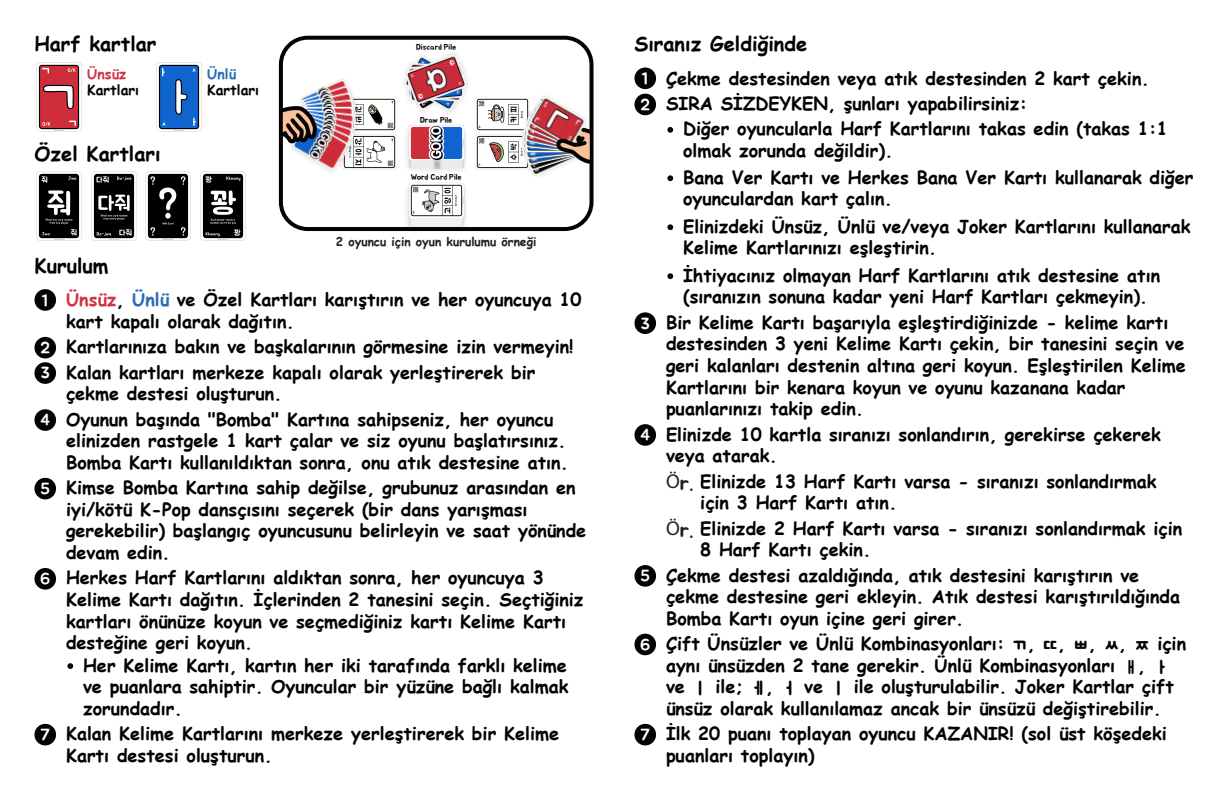
<style>
.page{position:relative;width:1224px;height:800px;background:#fff}
.page>*{position:absolute;margin:0;border:0;box-sizing:border-box;transform-origin:0 0}
.t1{font:700 20px "Comic Sans MS";color:#030303}
.t2{font:700 18px/21.6px "Comic Sans MS";color:#030303}
.t3{font:16.4px/25.6px "BMJUAOTF";color:#fff}
.t4{font:700 14px "Comic Sans MS";color:#040503}
.t5{font:700 14px "Comic Sans MS";color:#030303}
.t6{font:700 14px "Comic Sans MS";color:#d03543}
.t7{font:700 14px "Comic Sans MS";color:#2a6db4}
.t8{font:700 12px "Comic Sans MS";color:#231f20}
.t9{font:8px "BMJUAOTF";color:#030303}
.s1{color:#d03543}
.s2{color:#040503}
.s3{color:#2a6db4}
.s4{font-family:"BMJUAOTF";font-weight:400;font-size:16.4px;color:#fff}
.s5{font-family:"Myriad Pro";font-weight:400;font-size:20px;color:#231f20}
.s6{font-family:"BMJUAOTF";font-weight:400;font-size:20px;color:#231f20}
.s7{font-family:"BMJUAOTF";font-weight:400}
</style>
<div class="page">
<div style="left:34px;top:289px;width:22px;height:22px;background:#030303;border-radius:50%"></div>
<div style="left:34px;top:337px;width:22px;height:21px;background:#030303;border-radius:50%"></div>
<div style="left:34px;top:362px;width:22px;height:22px;background:#030303;border-radius:50%"></div>
<div style="left:34px;top:724px;width:22px;height:21px;background:#030303;border-radius:50%"></div>
<div style="left:34px;top:478px;width:22px;height:21px;background:#030303;border-radius:50%"></div>
<div style="left:34px;top:409px;width:22px;height:22px;background:#030303;border-radius:50%"></div>
<div style="left:34px;top:568px;width:22px;height:22px;background:#030303;border-radius:50%"></div>
<svg style="left:67px;top:663px;width:6px;height:6px"></svg>
<div style="left:634px;top:68px;width:22px;height:21px;background:#030303;border-radius:50%"></div>
<div style="left:634px;top:94px;width:22px;height:21px;background:#030303;border-radius:50%"></div>
<div style="left:634px;top:312px;width:22px;height:22px;background:#030303;border-radius:50%"></div>
<div style="left:634px;top:724px;width:22px;height:21px;background:#030303;border-radius:50%"></div>
<div style="left:634px;top:565px;width:22px;height:22px;background:#030303;border-radius:50%"></div>
<div style="left:634px;top:424px;width:22px;height:22px;background:#030303;border-radius:50%"></div>
<div style="left:634px;top:634px;width:22px;height:21px;background:#030303;border-radius:50%"></div>
<svg style="left:667px;top:127px;width:6px;height:6px"></svg>
<svg style="left:667px;top:175px;width:6px;height:6px"></svg>
<svg style="left:667px;top:224px;width:6px;height:6px"></svg>
<svg style="left:667px;top:273px;width:6px;height:6px"></svg>
<img style="left:36px;top:62px;width:46px;height:70px">
<img style="left:156px;top:62px;width:46px;height:70px">
<img style="left:36px;top:171px;width:46px;height:70px">
<img style="left:91px;top:171px;width:46px;height:70px">
<img style="left:145px;top:171px;width:46px;height:70px">
<img style="left:200px;top:171px;width:46px;height:70px">
<svg style="left:279px;top:36px;width:315px;height:195px"></svg>
<img style="left:364px;top:95px;width:35px;height:77px">
<img style="left:474px;top:95px;width:45px;height:77px">
<img style="left:519px;top:91px;width:73px;height:90px">
<img style="left:519px;top:166px;width:62px;height:11px">
<img style="left:519px;top:123px;width:61px;height:49px">
<img style="left:520px;top:121px;width:33px;height:45px">
<img style="left:522px;top:120px;width:31px;height:40px">
<img style="left:524px;top:153px;width:29px;height:1px">
<img style="left:524px;top:102px;width:29px;height:49px">
<img style="left:525px;top:92px;width:2px;height:56px">
<img style="left:527px;top:92px;width:63px;height:56px">
<svg style="left:553px;top:125px;width:41px;height:41px;background:#916a67"></svg>
<img style="left:287px;top:75px;width:77px;height:102px">
<img style="left:319px;top:77px;width:39px;height:7px">
<img style="left:319px;top:84px;width:39px;height:7px">
<img style="left:319px;top:91px;width:39px;height:44px">
<img style="left:319px;top:98px;width:37px;height:40px">
<img style="left:319px;top:106px;width:35px;height:2px">
<img style="left:319px;top:108px;width:36px;height:2px">
<img style="left:319px;top:110px;width:36px;height:45px">
<img style="left:319px;top:112px;width:35px;height:49px">
<img style="left:319px;top:115px;width:33px;height:53px">
<img style="left:287px;top:117px;width:62px;height:56px">
<svg style="left:278px;top:35px;width:41px;height:111px"></svg>
<img style="left:401px;top:121px;width:71px;height:56px">
<img style="left:407px;top:169px;width:58px;height:1px">
<img style="left:407px;top:168px;width:58px;height:1px">
<img style="left:407px;top:167px;width:58px;height:1px">
<img style="left:407px;top:166px;width:58px;height:1px">
<img style="left:407px;top:165px;width:58px;height:1px">
<img style="left:407px;top:164px;width:58px;height:1px">
<img style="left:407px;top:163px;width:58px;height:1px">
<img style="left:407px;top:124px;width:58px;height:39px">
<img style="left:399px;top:47px;width:75px;height:70px">
<img style="left:401px;top:51px;width:70px;height:63px">
<img style="left:402px;top:49px;width:68px;height:57px">
<img style="left:401px;top:179px;width:71px;height:52px">
<img style="left:407px;top:226px;width:58px;height:1px">
<img style="left:407px;top:225px;width:58px;height:1px">
<img style="left:407px;top:224px;width:58px;height:1px">
<img style="left:407px;top:223px;width:58px;height:1px">
<img style="left:407px;top:222px;width:58px;height:1px">
<img style="left:407px;top:221px;width:58px;height:1px">
<img style="left:407px;top:220px;width:58px;height:1px">
<img style="left:407px;top:181px;width:58px;height:39px">
<p class="t1" style="left:34px;top:29px;width:124px">Harf kartlar</p>
<p class="t6" style="left:87px;top:63px;width:41px">Ünsüz</p>
<p class="t4" style="left:87px;top:80px;width:53px">Kartları</p>
<p class="t1" style="left:34px;top:139px;width:128px">Özel Kartları</p>
<p class="t7" style="left:207px;top:63px;width:30px">Ünlü</p>
<p class="t5" style="left:207px;top:80px;width:53px">Kartları</p>
<p class="t9" style="left:416px;top:43px;width:42px">Discard Pile</p>
<p class="t9" style="left:420px;top:116px;width:34px">Draw Pile</p>
<p class="t9" style="left:411px;top:173px;width:52px">Word Card Pile</p>
<p class="t8" style="left:336px;top:233px;width:202px">2 oyuncu için oyun kurulumu örneği</p>
<p class="t1" style="left:34px;top:251px;width:76px">Kurulum</p>
<p class="t3" style="left:42px;top:288px;width:8px">1</p>
<p class="t3" style="left:40px;top:336px;width:11px">2</p>
<p class="t2" style="left:66px;top:288px;width:517px"><span class="s1">Ünsüz</span><span class="s2">,</span> <span class="s3">Ünlü</span> ve Özel Kartları karıştırın ve her oyuncuya 10 kart kapalı olarak dağıtın.</p>
<p class="t2" style="left:41px;top:333px;width:534px;line-height:25.4px;text-indent:25px">Kartlarınıza bakın ve başkalarının görmesine izin vermeyin!<br><span class="s4">3</span> Kalan kartları merkeze kapalı olarak yerleştirerek bir</p>
<p class="t2" style="left:66px;top:382px;width:218px">çekme destesi oluşturun.</p>
<p class="t2" style="left:66px;top:408px;width:504px;text-indent:-26px"><span class="s4">4</span> Oyunun başında "Bomba" Kartına sahipseniz, her oyuncu elinizden rastgele 1 kart çalar ve siz oyunu başlatırsınız.<br>Bomba Kartı kullanıldıktan sonra, onu atık destesine atın.</p>
<p class="t2" style="left:66px;top:476px;width:522px;text-indent:-26px"><span class="s4">5</span> Kimse Bomba Kartına sahip değilse, grubunuz arasından en iyi/kötü K-Pop dansçısını seçerek (bir dans yarışması gerekebilir) başlangıç oyuncusunu belirleyin ve saat yönünde devam edin.</p>
<p class="t2" style="left:66px;top:566px;width:519px;text-indent:-26px"><span class="s4">6</span> Herkes Harf Kartlarını aldıktan sonra, her oyuncuya 3<br>Kelime Kartı dağıtın. İçlerinden 2 tanesini seçin. Seçtiğiniz kartları önünüze koyun ve seçmediğiniz kartı Kelime Kartı desteğine geri koyun.</p>
<p class="t2" style="left:83px;top:654px;width:487px;text-align:justify">Her Kelime Kartı, kartın her iki tarafında farklı kelime ve puanlara sahiptir. Oyuncular bir yüzüne bağlı kalmak zorundadır.</p>
<p class="t2" style="left:66px;top:722px;width:495px;text-indent:-26px"><span class="s4">7</span> Kalan Kelime Kartlarını merkeze yerleştirerek bir Kelime<br>Kartı destesi oluşturun.</p>
<p class="t1" style="left:634px;top:29px;width:174px">Sıranız Geldiğinde</p>
<p class="t3" style="left:640px;top:67px;width:11px">1<br>2</p>
<p class="t2" style="left:666px;top:65px;width:485px;line-height:25.4px">Çekme destesinden veya atık destesinden 2 kart çekin.<br>SIRA SİZDEYKEN, şunları yapabilirsiniz:</p>
<p class="t2" style="left:683px;top:117px;width:486px">Diğer oyuncularla Harf Kartlarını takas edin (takas 1:1 olmak zorunda değildir).</p>
<p class="t2" style="left:683px;top:166px;width:512px">Bana Ver Kartı ve Herkes Bana Ver Kartı kullanarak diğer oyunculardan kart çalın.</p>
<p class="t2" style="left:683px;top:215px;width:509px">Elinizdeki Ünsüz, Ünlü ve/veya Joker Kartlarını kullanarak<br>Kelime Kartlarınızı eşleştirin.</p>
<p class="t2" style="left:683px;top:264px;width:478px">İhtiyacınız olmayan Harf Kartlarını atık destesine atın (sıranızın sonuna kadar yeni Harf Kartları çekmeyin).</p>
<p class="t2" style="left:666px;top:311px;width:521px;text-indent:-25px"><span class="s4">3</span> Bir Kelime Kartı başarıyla eşleştirdiğinizde - kelime kartı destesinden 3 yeni Kelime Kartı çekin, bir tanesini seçin ve geri kalanları destenin altına geri koyun. Eşleştirilen Kelime Kartlarını bir kenara koyun ve oyunu kazanana kadar puanlarınızı takip edin.</p>
<p class="t2" style="left:666px;top:423px;width:496px;text-indent:-26px"><span class="s4">4</span> Elinizde 10 kartla sıranızı sonlandırın, gerekirse çekerek veya atarak.</p>
<p class="t2" style="left:700px;top:470px;width:458px;text-indent:-34px"><span class="s5">Ö</span><span class="s6">r.</span> Elinizde 13 Harf Kartı varsa - sıranızı sonlandırmak için 3 Harf Kartı atın.</p>
<p class="t2" style="left:700px;top:517px;width:483px;text-indent:-34px"><span class="s5">Ö</span><span class="s6">r.</span> Elinizde 2 Harf Kartı varsa - sıranızı sonlandırmak için<br>8 Harf Kartı çekin.</p>
<p class="t2" style="left:666px;top:564px;width:516px;text-indent:-26px"><span class="s4">5</span> Çekme destesi azaldığında, atık destesini karıştırın ve çekme destesine geri ekleyin. Atık destesi karıştırıldığında<br>Bomba Kartı oyun içine geri girer.</p>
<p class="t2" style="left:666px;top:632px;width:522px;text-indent:-26px"><span class="s4">6</span> Çift Ünsüzler ve Ünlü Kombinasyonları: <span class="s7">ㄲ</span>, <span class="s7">ㄸ</span>, <span class="s7">ㅃ</span>, <span class="s7">ㅆ</span>, <span class="s7">ㅉ</span> için aynı ünsüzden 2 tane gerekir. Ünlü Kombinasyonları <span class="s7">ㅐ</span>, <span class="s7">ㅏ</span>ve <span class="s7">ㅣ</span> ile; <span class="s7">ㅔ</span>, <span class="s7">ㅓ</span> ve <span class="s7">ㅣ</span> ile oluşturulabilir. Joker Kartlar çift ünsüz olarak kullanılamaz ancak bir ünsüzü değiştirebilir.</p>
<p class="t2" style="left:666px;top:722px;width:502px;text-indent:-26px"><span class="s4">7</span> İlk 20 puanı toplayan oyuncu KAZANIR! (sol üst köşedeki puanları toplayın)</p>
</div>
